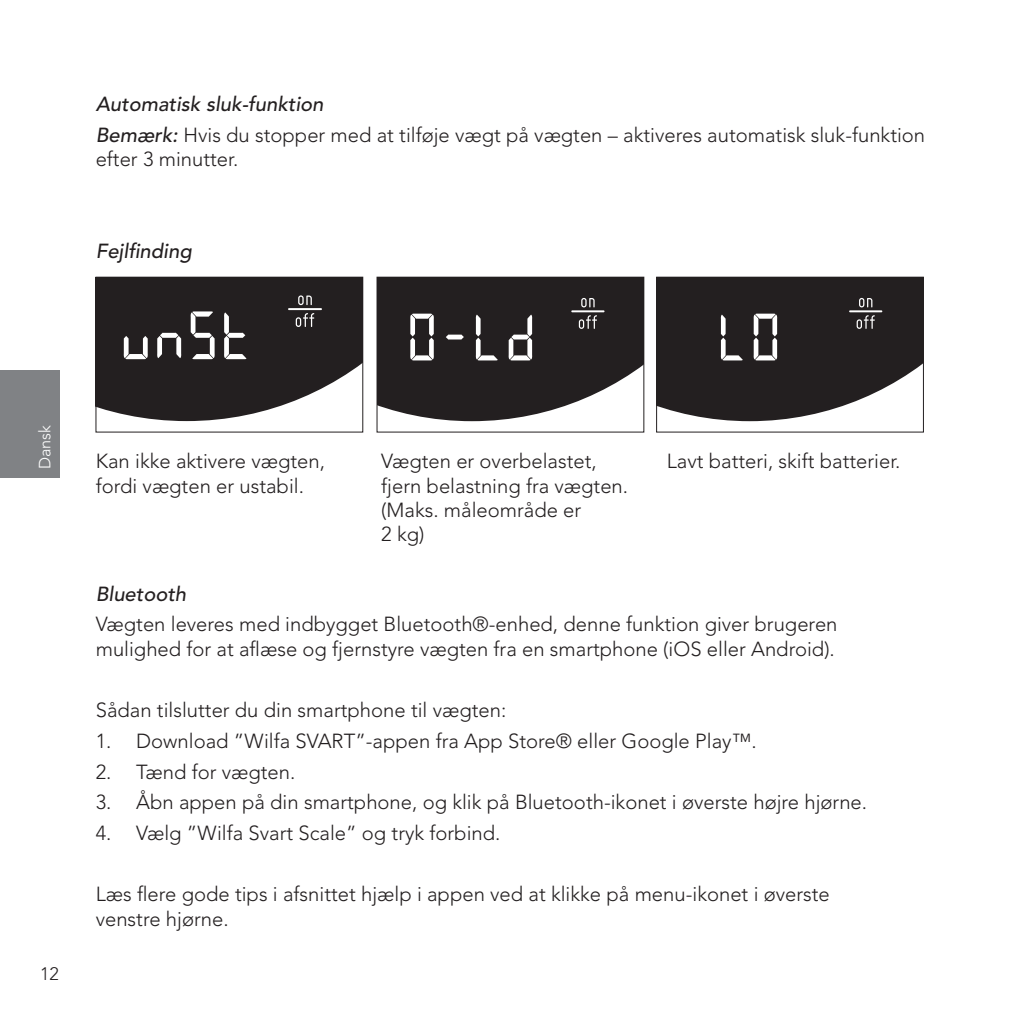
<style>
.page{position:relative;width:1021px;height:1021px;background:#fff}
.page>*{position:absolute;margin:0;border:0;box-sizing:border-box;transform-origin:0 0}
.t1{font:300 20.25px/24.3px "Avenir LT Std";color:#231f20}
.t2{font:italic 500 20.25px "Avenir LT Std";color:#231f20}
.t3{font:300 18px "Avenir LT Std";color:#231f20}
.t4{font:300 16.2px "Avenir LT Std";color:#fff}
.s1{font-weight:500;font-style:italic}
</style>
<div class="page">
<div style="left:0;top:370px;width:59px;height:107px;background:#808285"></div>
<svg style="left:98px;top:279px;width:263px;height:142px"></svg>
<div style="left:96px;top:277px;width:267px;height:155px;border:1px solid #231f20"></div>
<svg style="left:379px;top:279px;width:263px;height:142px"></svg>
<div style="left:377px;top:277px;width:267px;height:155px;border:1px solid #231f20"></div>
<svg style="left:658px;top:279px;width:263px;height:142px"></svg>
<div style="left:656px;top:277px;width:267px;height:155px;border:1px solid #231f20"></div>
<p class="t1" style="left:96px;top:89px;width:831px;line-height:30.6px"><span class="s1">Automatisk sluk-funktion<br>Bemærk:</span> Hvis du stopper med at tilføje vægt på vægten – aktiveres automatisk sluk-funktion</p>
<p class="t1" style="left:96px;top:147px;width:144px">efter 3 minutter.</p>
<p class="t2" style="left:96px;top:239px;width:97px">Fejlfinding</p>
<p class="t4" style="left:35px;top:469px;width:46px;rotate:-90deg">Dansk</p>
<p class="t3" style="left:40px;top:963px;width:20px">12</p>
<p class="t1" style="left:96px;top:449px;width:231px">Kan ikke aktivere vægten, fordi vægten er ustabil.</p>
<p class="t1" style="left:381px;top:449px;width:248px">Vægten er overbelastet, fjern belastning fra vægten. (Maks. måleområde er<br>2 kg)</p>
<p class="t1" style="left:666px;top:449px;width:235px">Lavt batteri, skift batterier.</p>
<p class="t2" style="left:96px;top:582px;width:92px">Bluetooth</p>
<p class="t1" style="left:96px;top:612px;width:743px">Vægten leveres med indbygget Bluetooth®-enhed, denne funktion giver brugeren mulighed for at aflæse og fjernstyre vægten fra en smartphone (iOS eller Android).</p>
<p class="t1" style="left:96px;top:698px;width:412px">Sådan tilslutter du din smartphone til vægten:</p>
<p class="t1" style="left:96px;top:728px;width:662px">1. Download ”Wilfa SVART”-appen fra App Store® eller Google Play™.</p>
<p class="t1" style="left:96px;top:759px;width:201px">2. Tænd for vægten.</p>
<p class="t1" style="left:96px;top:790px;width:773px">3. Åbn appen på din smartphone, og klik på Bluetooth-ikonet i øverste højre hjørne.</p>
<p class="t1" style="left:96px;top:820px;width:406px">4. Vælg ”Wilfa Svart Scale” og tryk forbind.</p>
<p class="t1" style="left:96px;top:882px;width:735px">Læs flere gode tips i afsnittet hjælp i appen ved at klikke på menu-ikonet i øverste venstre hjørne.</p>
</div>
